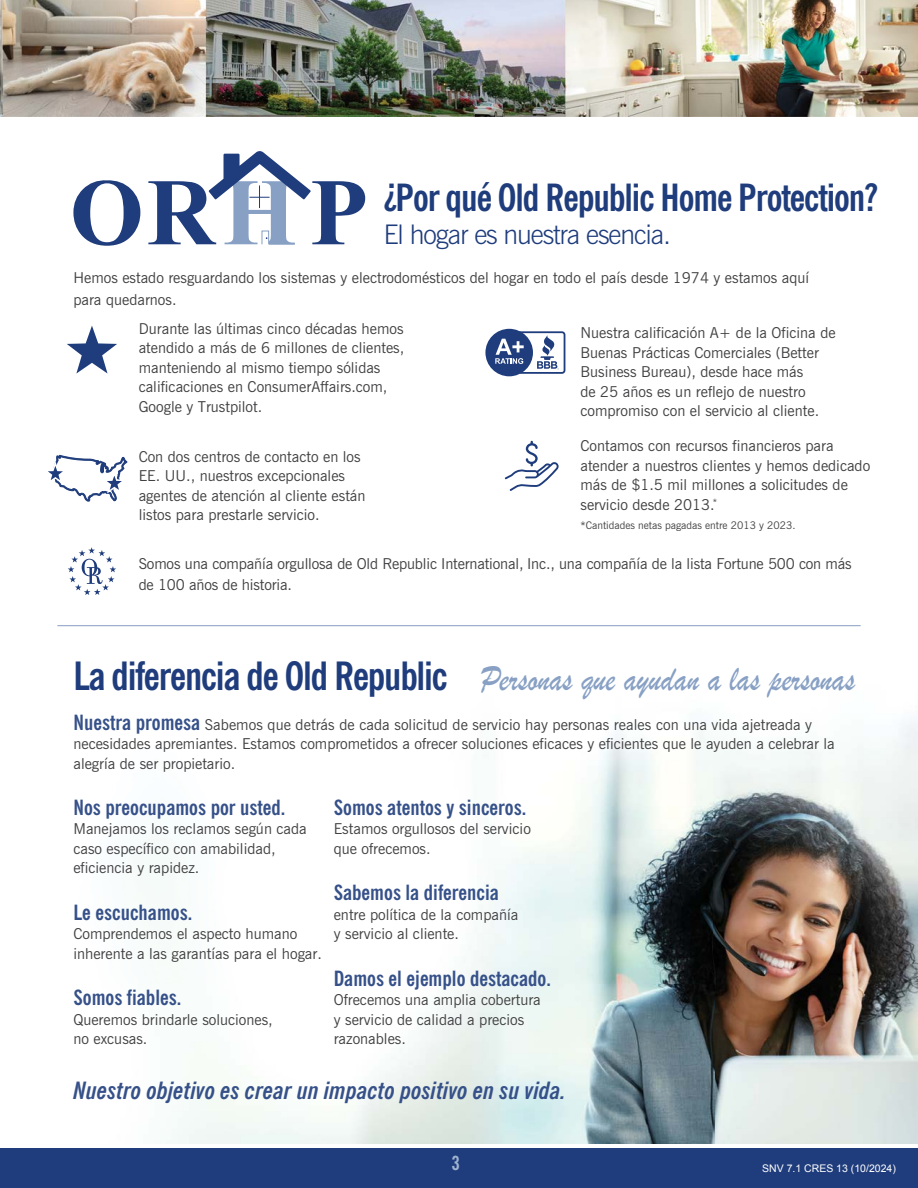
<style>
.page{position:relative;width:918px;height:1188px;background:#fff}
.page>*{position:absolute;margin:0;border:0;box-sizing:border-box;transform-origin:0 0}
.t1{font:700 condensed 39px "News Gothic BT";letter-spacing:-.03em;color:#1f3d7c}
.t2{font:700 condensed 37.5px "News Gothic BT";letter-spacing:-.03em;color:#1f3d7c}
.t3{font:37.5px "Brush Script";color:#87a0c4;scale:.85 1}
.t4{font:300 27px "News Gothic BT";letter-spacing:-.04em;color:#1f3d7c}
.t5{font:italic 700 condensed 24px "News Gothic BT";color:#365189}
.t6{font:700 condensed 21px "News Gothic BT";color:#365189}
.t7{font:700 condensed 19.5px "News Gothic BT";color:#a0b3d0}
.t8{font:15px/19.5px "News Gothic BT";color:#414042}
.t9{font:10.5px "News Gothic BT";color:#414042}
.t10{font:10.5px "Arial";color:#fff}
.s1{font-weight:700;font-stretch:condensed;font-size:21px;color:#365189}
</style>
<div class="page">
<div style="left:0;top:1145px;width:918px;height:43px;background:#1f3d7c"></div>
<img style="left:0;top:626px;width:918px;height:521px">
<img style="left:0;top:0;width:918px;height:116px">
<svg style="left:68px;top:547px;width:48px;height:48px"></svg>
<svg style="left:485px;top:329px;width:80px;height:47px"></svg>
<svg style="left:505px;top:441px;width:54px;height:50px"></svg>
<svg style="left:48px;top:454px;width:80px;height:48px"></svg>
<svg style="left:67px;top:326px;width:50px;height:48px"></svg>
<svg style="left:73px;top:151px;width:292px;height:95px"></svg>
<hr style="left:57px;top:625px;width:804px;height:1px;background:#87a0c4">
<h2 class="t2" style="left:384px;top:175px;width:495px">¿Por qué Old Republic Home Protection?</h2>
<h3 class="t4" style="left:384px;top:218px;width:289px">El hogar es nuestra esencia.</h3>
<p class="t8" style="left:73px;top:266px;width:737px;line-height:22.5px">Hemos estado resguardando los sistemas y electrodomésticos del hogar en todo el país desde 1974 y estamos aquí para quedarnos.</p>
<p class="t8" style="left:139px;top:319px;width:267px">Durante las últimas cinco décadas hemos atendido a más de 6 millones de clientes, manteniendo al mismo tiempo sólidas calificaciones en ConsumerAffairs.com, Google y Trustpilot.</p>
<p class="t8" style="left:580px;top:323px;width:257px">Nuestra calificación A+ de la Oficina de Buenas Prácticas Comerciales (Better Business Bureau), desde hace más<br>de 25 años es un reflejo de nuestro compromiso con el servicio al cliente.</p>
<p class="t8" style="left:139px;top:447px;width:228px">Con dos centros de contacto en los EE. UU., nuestros excepcionales agentes de atención al cliente están listos para prestarle servicio.</p>
<p class="t8" style="left:580px;top:436px;width:291px">Contamos con recursos financieros para atender a nuestros clientes y hemos dedicado más de $1.5 mil millones a solicitudes de servicio desde 2013.<sup>*</sup></p>
<p class="t9" style="left:580px;top:519px;width:217px">*Cantidades netas pagadas entre 2013 y 2023.</p>
<p class="t8" style="left:139px;top:553px;width:715px;line-height:21px">Somos una compañía orgullosa de Old Republic International, Inc., una compañía de la lista Fortune 500 con más de 100 años de historia.</p>
<h1 class="t1" style="left:73px;top:652px;width:376px">La diferencia de Old Republic</h1>
<p class="t8" style="left:73px;top:715px;width:763px"><span class="s1">Nuestra promesa</span> Sabemos que detrás de cada solicitud de servicio hay personas reales con una vida ajetreada y necesidades apremiantes. Estamos comprometidos a ofrecer soluciones eficaces y eficientes que le ayuden a celebrar la alegría de ser propietario.</p>
<h2 class="t3" style="left:480px;top:654px;width:442px">Personas que ayudan a las personas</h2>
<h3 class="t6" style="left:73px;top:795px;width:213px">Nos preocupamos por usted.</h3>
<p class="t8" style="left:73px;top:819px;width:235px">Manejamos los reclamos según cada caso específico con amabilidad, eficiencia y rapidez.</p>
<h3 class="t6" style="left:73px;top:900px;width:120px">Le escuchamos.</h3>
<p class="t8" style="left:73px;top:924px;width:250px">Comprendemos el aspecto humano inherente a las garantías para el hogar.</p>
<h3 class="t6" style="left:73px;top:985px;width:109px">Somos fiables.</h3>
<p class="t8" style="left:73px;top:1010px;width:201px">Queremos brindarle soluciones, no excusas.</p>
<h3 class="t6" style="left:334px;top:795px;width:194px">Somos atentos y sinceros.</h3>
<p class="t8" style="left:334px;top:819px;width:199px">Estamos orgullosos del servicio que ofrecemos.</p>
<h3 class="t6" style="left:334px;top:880px;width:167px">Sabemos la diferencia</h3>
<p class="t8" style="left:334px;top:905px;width:186px">entre política de la compañía y servicio al cliente.</p>
<h3 class="t6" style="left:334px;top:966px;width:219px">Damos el ejemplo destacado.</h3>
<p class="t8" style="left:334px;top:990px;width:209px">Ofrecemos una amplia cobertura y servicio de calidad a precios razonables.</p>
<h3 class="t5" style="left:73px;top:1076px;width:494px">Nuestro objetivo es crear un impacto positivo en su vida.</h3>
<h3 class="t7" style="left:451px;top:1151px;width:10px">3</h3>
<p class="t10" style="left:762px;top:1161px;width:135px">SNV 7.1 CRES 13 (10/2024)</p>
</div>
